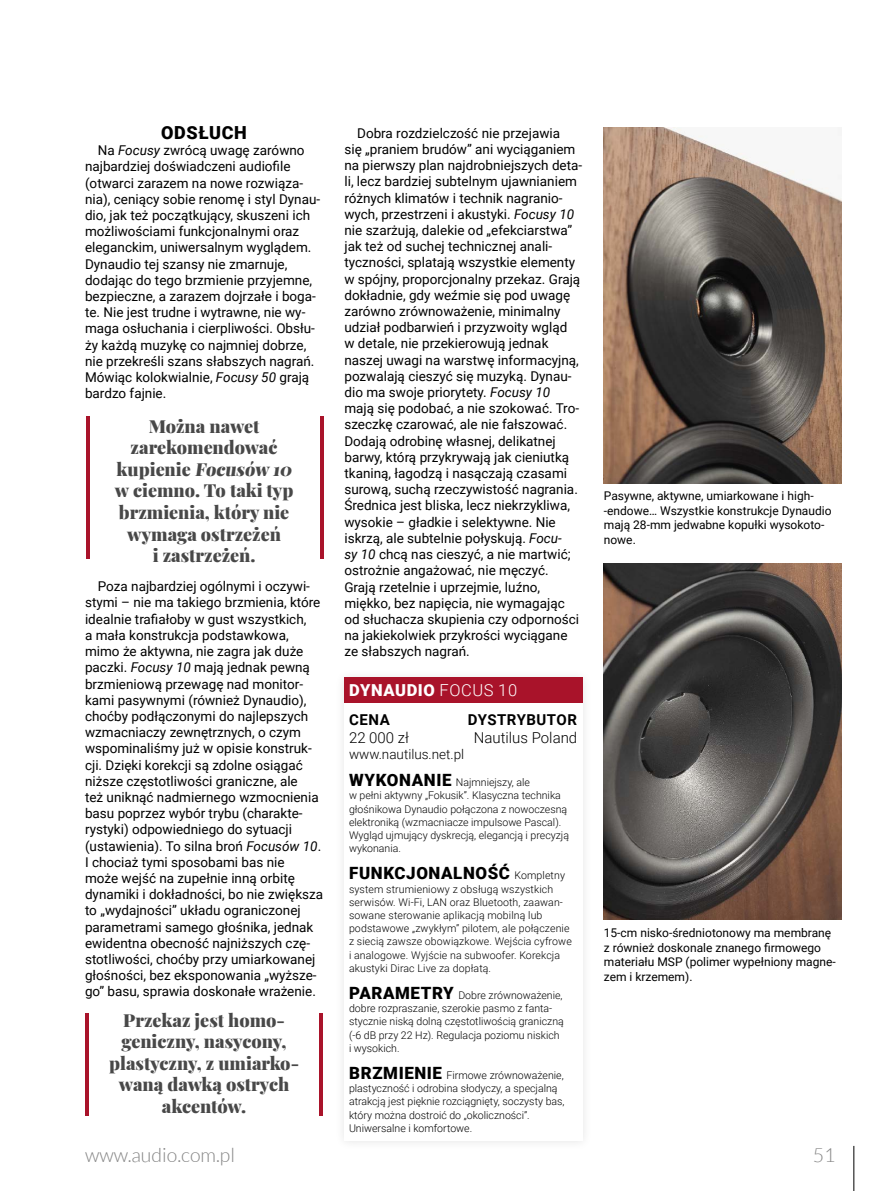
<style>
.page{position:relative;width:893px;height:1191px;background:#fff}
.page>*{position:absolute;margin:0;border:0;box-sizing:border-box;transform-origin:0 0}
.t1{font:300 19.5px "Lato";color:#858585}
.t2{font:900 18px/21.6px "Playfair Display";color:#484848;text-align:center}
.t3{font:900 18px "Roboto";letter-spacing:.035em;color:#000}
.t4{font:900 16.95px "Roboto";letter-spacing:.035em;color:#000}
.t5{font:900 16.5px "Roboto";letter-spacing:.035em;color:#fff}
.t6{font:300 15px "Roboto";color:#000}
.t7{font:700 15px "Roboto";letter-spacing:.035em;color:#000}
.t8{font:13.5px/16.2px "Roboto";color:#000}
.t9{font:300 13.5px "Roboto";color:#000}
.t10{font:12px/14.4px "Roboto";color:#000}
.t11{font:300 10.65px/13.2px "Roboto";color:#000}
.s1{font-style:italic}
.s2{font-weight:300}
.s3{font-weight:900;font-size:16.95px}
.s4{font-weight:300;font-size:10.65px}
</style>
<div class="page">
<hr style="left:854px;top:1145px;width:1px;height:46px;background:#000">
<hr style="left:86px;top:417px;width:4px;height:142px;background:#a9132a">
<hr style="left:320px;top:417px;width:4px;height:142px;background:#a9132a">
<hr style="left:85px;top:1013px;width:4px;height:102px;background:#a9132a">
<hr style="left:319px;top:1013px;width:4px;height:102px;background:#a9132a">
<div style="left:335px;top:668px;width:257px;height:482px;background:#fbfbfb"></div>
<div style="left:344px;top:677px;width:239px;height:464px;background:#fff"></div>
<div style="left:344px;top:677px;width:239px;height:26px;background:#a9132a"></div>
<img style="left:604px;top:128px;width:237px;height:355px">
<img style="left:604px;top:563px;width:237px;height:356px">
<h2 class="t3" style="left:161px;top:120px;width:87px">ODSŁUCH</h2>
<p class="t8" style="left:85px;top:142px;width:237px;text-indent:13px">Na <span class="s1">Focusy</span> zwrócą uwagę zarówno najbardziej doświadczeni audiofile (otwarci zarazem na nowe rozwiąza&shy;nia), ceniący sobie renomę i styl Dynau&shy;dio, jak też początkujący, skuszeni ich możliwościami funkcjonalnymi oraz eleganckim, uniwersalnym wyglądem.<br>Dynaudio tej szansy nie zmarnuje, dodając do tego brzmienie przyjemne, bezpieczne, a zarazem dojrzałe i boga&shy;te. Nie jest trudne i wytrawne, nie wy&shy;maga osłuchania i cierpliwości. Obsłu&shy;ży każdą muzykę co najmniej dobrze, nie przekreśli szans słabszych nagrań.<br>Mówiąc kolokwialnie, <span class="s1">Focusy 50</span> grają bardzo fajnie.</p>
<h2 class="t2" style="left:115px;top:413px;width:182px">Można nawet zarekomendować kupienie Focusów 10 w ciemno. To taki typ brzmienia, który nie wymaga ostrzeżeń<br>i zastrzeżeń.</h2>
<p class="t8" style="left:85px;top:578px;width:240px;text-indent:13px">Poza najbardziej ogólnymi i oczywi&shy;stymi – nie ma takiego brzmienia, które idealnie trafiałoby w gust wszystkich,<br>a mała konstrukcja podstawkowa, mimo że aktywna, nie zagra jak duże paczki. <span class="s1">Focusy 10</span> mają jednak pewną brzmieniową przewagę nad monitor&shy;kami pasywnymi (również Dynaudio), choćby podłączonymi do najlepszych wzmacniaczy zewnętrznych, o czym wspominaliśmy już w opisie konstruk&shy;cji. Dzięki korekcji są zdolne osiągać niższe częstotliwości graniczne, ale<br>też uniknąć nadmiernego wzmocnienia basu poprzez wybór trybu (charakte&shy;rystyki) odpowiedniego do sytuacji (ustawienia). To silna broń <span class="s1">Focusów 10</span>.<br>I chociaż tymi sposobami bas nie<br>może wejść na zupełnie inną orbitę dynamiki i dokładności, bo nie zwiększa to „wydajności” układu ograniczonej parametrami samego głośnika, jednak ewidentna obecność najniższych czę&shy;stotliwości, choćby przy umiarkowanej głośności, bez eksponowania „wyższe&shy;go” basu, sprawia doskonałe wrażenie.</p>
<h2 class="t2" style="left:109px;top:1007px;width:192px">Przekaz jest homo&shy;geniczny, nasycony, plastyczny, z umiarko&shy;waną dawką ostrych akcentów.</h2>
<p class="t8" style="left:344px;top:124px;width:239px;text-indent:13px">Dobra rozdzielczość nie przejawia<br>się „praniem brudów” ani wyciąganiem na pierwszy plan najdrobniejszych deta&shy;li, lecz bardziej subtelnym ujawnianiem różnych klimatów i technik nagranio&shy;wych, przestrzeni i akustyki. <span class="s1">Focusy 10 </span>nie szarżują, dalekie od „efekciarstwa” jak też od suchej technicznej anali&shy;tyczności, splatają wszystkie elementy w spójny, proporcjonalny przekaz. Grają dokładnie, gdy weźmie się pod uwagę zarówno zrównoważenie, minimalny udział podbarwień i przyzwoity wgląd<br>w detale, nie przekierowują jednak naszej uwagi na warstwę informacyjną, pozwalają cieszyć się muzyką. Dynau&shy;dio ma swoje priorytety. <span class="s1">Focusy 10 </span>mają się podobać, a nie szokować. Tro&shy;szeczkę czarować, ale nie fałszować.<br>Dodają odrobinę własnej, delikatnej barwy, którą przykrywają jak cieniutką tkaniną, łagodzą i nasączają czasami surową, suchą rzeczywistość nagrania.<br>Średnica jest bliska, lecz niekrzykliwa, wysokie – gładkie i selektywne. Nie iskrzą, ale subtelnie połyskują. <span class="s1">Focu-<br>sy 10</span> chcą nas cieszyć, a nie martwić; ostrożnie angażować, nie męczyć.<br>Grają rzetelnie i uprzejmie, luźno, miękko, bez napięcia, nie wymagając od słuchacza skupienia czy odporności na jakiekolwiek przykrości wyciągane ze słabszych nagrań.</p>
<p class="t5" style="left:349px;top:678px;width:169px">DYNAUDIO <span class="s2">FOCUS 10</span></p>
<p class="t7" style="left:349px;top:709px;width:42px">CENA</p>
<p class="t7" style="left:468px;top:709px;width:111px">DYSTRYBUTOR</p>
<p class="t6" style="left:349px;top:727px;width:61px">22 000 zł</p>
<p class="t6" style="left:474px;top:727px;width:105px">Nautilus Poland</p>
<p class="t9" style="left:349px;top:744px;width:117px">www.nautilus.net.pl</p>
<p class="t11" style="left:349px;top:775px;width:222px"><span class="s3">WYKONANIE</span> Najmniejszy, ale<br>w pełni aktywny „Fokusik”. Klasyczna technika głośnikowa Dynaudio połączona z nowoczesną elektroniką (wzmacniacze impulsowe Pascal).<br>Wygląd ujmujący dyskrecją, elegancją i precyzją wykonania.</p>
<p class="t4" style="left:349px;top:861px;width:217px">FUNKCJONALNOŚĆ <span class="s4">Kompletny</span></p>
<p class="t11" style="left:349px;top:881px;width:224px">system strumieniowy z obsługą wszystkich serwisów. Wi-Fi, LAN oraz Bluetooth, zaawan&shy;sowane sterowanie aplikacją mobilną lub podstawowe „zwykłym” pilotem, ale połączenie z siecią zawsze obowiązkowe. Wejścia cyfrowe i analogowe. Wyjście na subwoofer. Korekcja akustyki Dirac Live za dopłatą.</p>
<p class="t11" style="left:349px;top:988px;width:216px"><span class="s3">PARAMETRY</span> Dobre zrównoważenie, dobre rozpraszanie, szerokie pasmo z fanta&shy;stycznie niską dolną częstotliwością graniczną (-6 dB przy 22 Hz). Regulacja poziomu niskich i wysokich.</p>
<p class="t11" style="left:349px;top:1068px;width:217px"><span class="s3">BRZMIENIE</span> Firmowe zrównoważenie, plastyczność i odrobina słodyczy, a specjalną atrakcją jest pięknie rozciągnięty, soczysty bas, który można dostroić do „okoliczności”.<br>Uniwersalne i komfortowe.</p>
<p class="t10" style="left:604px;top:488px;width:229px">Pasywne, aktywne, umiarkowane i high--endowe… Wszystkie konstrukcje Dynaudio mają 28-mm jedwabne kopułki wysokoto&shy;nowe.</p>
<p class="t10" style="left:604px;top:925px;width:233px">15-cm nisko-średniotonowy ma membranę z również doskonale znanego firmowego materiału MSP (polimer wypełniony magne&shy;zem i krzemem).</p>
<h1 class="t1" style="left:85px;top:1144px;width:151px">www.audio.com.pl</h1>
<h1 class="t1" style="left:813px;top:1144px;width:24px">51</h1>
</div>
